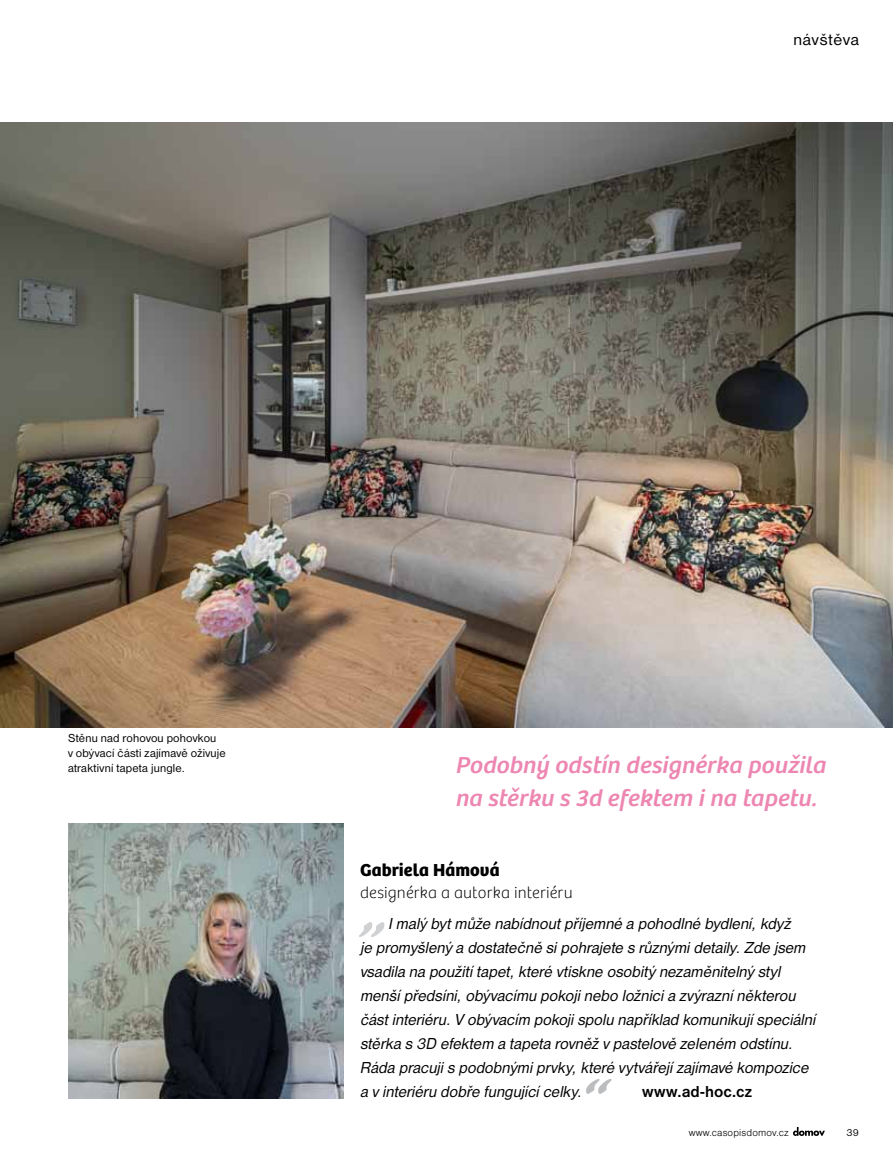
<style>
.page{position:relative;width:893px;height:1170px;background:#fff}
.page>*{position:absolute;margin:0;border:0;box-sizing:border-box;transform-origin:0 0}
.t1{font:75px "ARBERKLEY";color:#d0d1d2}
.t2{font:75px "ARBERKLEY";color:#bbbdbe}
.t3{font:italic 24px/33px "Bree";letter-spacing:.005em;color:#ed87b2}
.t4{font:700 18px "Bree";letter-spacing:.005em;color:#000}
.t5{font:italic 16.5px/24px "Nimbus Sans DOT";letter-spacing:.02em;color:#000}
.t6{font:100 16.5px "Bree";letter-spacing:.01em;color:#000}
.t7{font:700 16.5px "Nimbus Sans DOT";letter-spacing:.005em;color:#000}
.t8{font:16.5px "Nimbus Sans DOT";letter-spacing:.045em;color:#000}
.t9{font:12px/15px "Nimbus Sans DOT";letter-spacing:.015em;color:#000}
.t10{font:10.5px "Nimbus Sans DOT Ligh";letter-spacing:.015em;color:#000}
.t11{font:10.5px "Nimbus Sans DOT";color:#000}
</style>
<div class="page">
<svg style="left:793px;top:1127px;width:32px;height:8px"></svg>
<img style="left:0;top:122px;width:893px;height:605px">
<img style="left:68px;top:823px;width:275px;height:275px">
<p class="t8" style="left:793px;top:30px;width:67px">návštěva</p>
<p class="t9" style="left:68px;top:731px;width:159px">Stěnu nad rohovou pohovkou<br>v obývací části zajímavě oživuje atraktivní tapeta jungle.</p>
<h2 class="t3" style="left:455px;top:748px;width:372px">Podobný odstín designérka použila na stěrku s 3d efektem i na tapetu.</h2>
<p class="t4" style="left:360px;top:858px;width:141px">Gabriela Hámová</p>
<p class="t6" style="left:360px;top:883px;width:214px">designérka a autorka interiéru</p>
<p class="t5" style="left:360px;top:911px;width:460px;text-indent:28px">I malý bytmůže nabídnoutpříjemné a pohodlné bydlení,když<br>je promyšlený a dostatečně sipohrajete s různýmidetaily.Zde jsem vsadila na použitítapet,které vtiskne osobitý nezaměnitelný styl menšípředsíni,obývacímu pokojinebo ložnicia zvýrazníněkterou částinteriéru.V obývacím pokojispolu například komunikujíspeciální stěrka s 3D efektem a tapeta rovněžv pastelově zeleném odstínu.<br>Ráda pracuj is podobnýmiprvky,které vytvářej ízaj ímavé kompozice a v interiéru dobře fungujícícelky.</p>
<h1 class="t1" style="left:355px;top:860px;width:37px">„</h1>
<h1 class="t2" style="left:579px;top:1061px;width:37px">“</h1>
<p class="t7" style="left:642px;top:1082px;width:112px">www.ad-hoc.cz</p>
<p class="t10" style="left:689px;top:1126px;width:102px">www.casopisdomov.cz</p>
<p class="t11" style="left:847px;top:1126px;width:14px">39</p>
</div>
